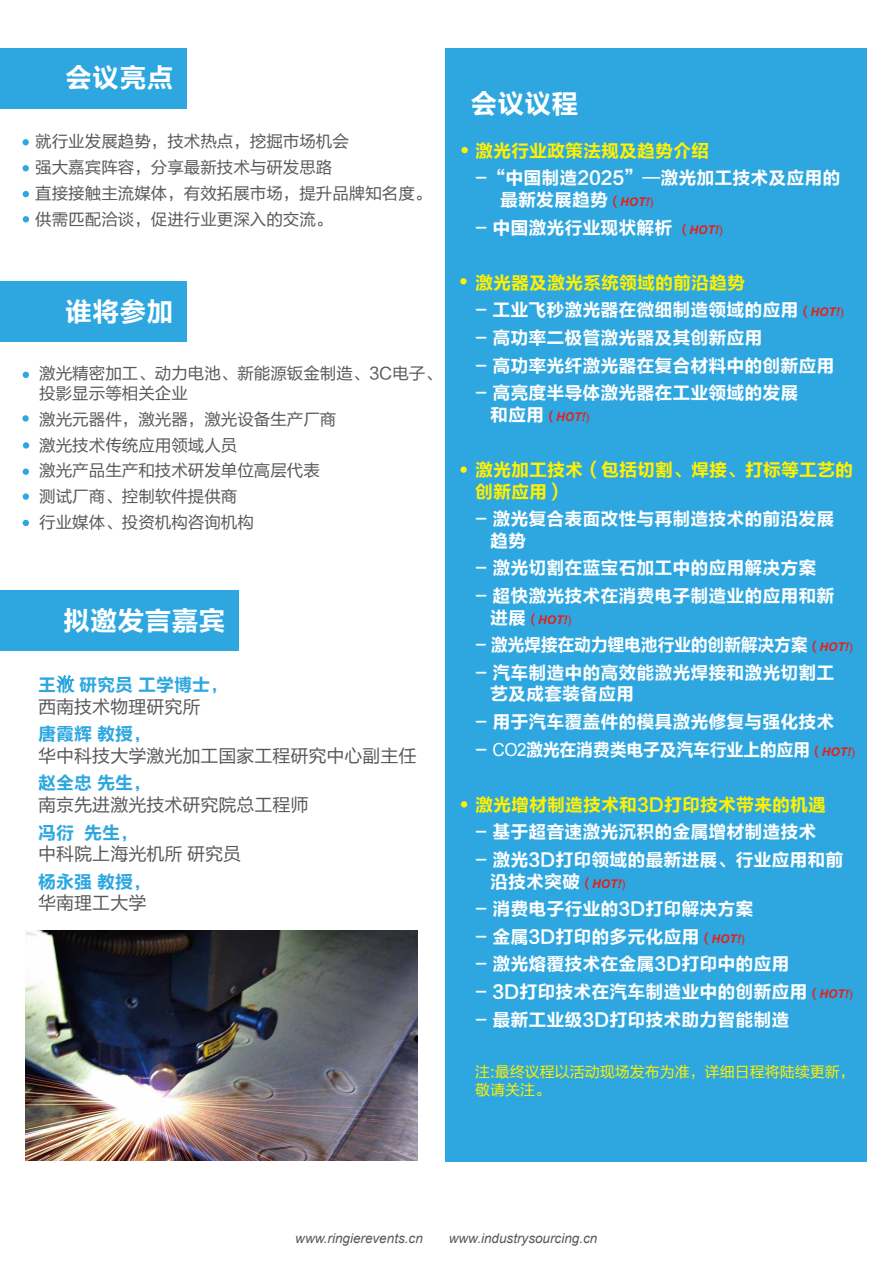
<style>
.page{position:relative;width:893px;height:1263px;background:#fff}
.page>*{position:absolute;margin:0;border:0;box-sizing:border-box;transform-origin:0 0}
.t1{font:27px "FZLTCHJW GB1 0";color:#fff}
.t2{font:18px/21.6px "FZLTCHJW GB1 0";color:#fff}
.t3{font:18px/21.6px "FZLTCHJW GB1 0";color:#fff100}
.t4{font:18px "FZLTHJW GB1 0";color:#595757}
.t5{font:18px "FZLTCHJW GB1 0";color:#2ea7e0}
.t6{font:18px "FZLTCHJW GB1 0";letter-spacing:-.025em;color:#fff}
.t7{font:18px "FZLTCHJW GB1 0";letter-spacing:-.025em;color:#fff;scale:.95 1}
.t8{font:16.5px/25.8px "FZLTHJW GB1 0";color:#595757}
.t9{font:15px/18px "FZLTHJW GB1 0";color:#fff100}
.t10{font:italic 13.5px "Arial";color:#595757}
.t11{font:italic 700 12px "Arial";color:#e71e19}
.s1{font-family:"Adobe Song Std";font-weight:300}
.s2{font-size:12px;color:#e71e19}
.s3{font-family:"Arial";font-weight:700;font-style:italic;font-size:12px;color:#e71e19}
.s4{font-family:"Arial";font-size:12px;color:#e71e19}
.s5{font-family:"FZLTCHJW GB1 0";font-weight:400;font-style:normal;font-size:18px;color:#fff}
.s6{font-family:"FZLTCHJW GB1 0";font-weight:400;font-style:normal}
.s7{font-weight:400;font-style:normal}
.s8{font-family:"Arial"}
</style>
<div class="page">
<div style="left:0;top:48px;width:187px;height:60px;background:#2ea7e0"></div>
<svg style="left:23px;top:139px;width:6px;height:6px"></svg>
<svg style="left:23px;top:165px;width:6px;height:6px"></svg>
<svg style="left:23px;top:191px;width:6px;height:6px"></svg>
<svg style="left:23px;top:216px;width:6px;height:6px"></svg>
<div style="left:0;top:282px;width:187px;height:60px;background:#2ea7e0"></div>
<svg style="left:23px;top:372px;width:6px;height:6px"></svg>
<svg style="left:22px;top:415px;width:7px;height:7px"></svg>
<div style="left:23px;top:442px;width:6px;height:7px;background:#2ea7e0;border-radius:50%"></div>
<div style="left:23px;top:468px;width:6px;height:7px;background:#2ea7e0;border-radius:50%"></div>
<div style="left:23px;top:493px;width:6px;height:7px;background:#2ea7e0;border-radius:50%"></div>
<svg style="left:23px;top:520px;width:6px;height:6px"></svg>
<div style="left:0;top:590px;width:239px;height:60px;background:#2ea7e0"></div>
<svg style="left:56px;top:674px;width:19px;height:19px"></svg>
<div style="left:445px;top:48px;width:421px;height:1113px;background:#2ea7e0"></div>
<div style="left:461px;top:147px;width:7px;height:6px;background:#fff100;border-radius:50%"></div>
<div style="left:460px;top:278px;width:7px;height:6px;background:#fff100;border-radius:50%"></div>
<svg style="left:461px;top:801px;width:6px;height:6px"></svg>
<div style="left:460px;top:466px;width:7px;height:7px;background:#fff100;border-radius:50%"></div>
<img style="left:25px;top:931px;width:392px;height:230px">
<h1 class="t1" style="left:65px;top:63px;width:110px">会议亮点</h1>
<p class="t8" style="left:35px;top:129px;width:398px">就行业发展趋势，技术热点，挖掘市场机会<br>强大嘉宾阵容，分享最新技术与研发思路<br>直接接触主流媒体，有效拓展市场，提升品牌知名度。供需匹配洽谈，促进行业更深入的交流。</p>
<h1 class="t1" style="left:65px;top:297px;width:110px">谁将参加</h1>
<p class="t8" style="left:39px;top:364px;width:404px;line-height:19.8px">激光精密加工、动力电池、新能源钣金制造、3C电子、投影显示等相关企业</p>
<p class="t8" style="left:39px;top:407px;width:298px">激光元器件，激光器，激光设备生产厂商激光技术传统应用领域人员<br>激光产品生产和技术研发单位高层代表测试厂商、控制软件提供商<br>行业媒体、投资机构咨询机构</p>
<h1 class="t1" style="left:63px;top:606px;width:163px">拟邀发言嘉宾</h1>
<p class="t5" style="left:38px;top:675px;width:191px">王<span class="s1">浟</span> 研究员 工学博士，</p>
<p class="t4" style="left:38px;top:696px;width:163px">西南技术物理研究所</p>
<p class="t5" style="left:38px;top:724px;width:114px">唐霞辉 教授，</p>
<p class="t4" style="left:38px;top:746px;width:380px">华中科技大学激光加工国家工程研究中心副主任</p>
<p class="t5" style="left:38px;top:773px;width:114px">赵全忠 先生，</p>
<p class="t4" style="left:38px;top:795px;width:271px">南京先进激光技术研究院总工程师</p>
<p class="t5" style="left:38px;top:822px;width:101px">冯衍 先生，</p>
<p class="t4" style="left:38px;top:844px;width:204px">中科院上海光机所 研究员</p>
<p class="t5" style="left:38px;top:872px;width:114px">杨永强 教授，</p>
<p class="t4" style="left:38px;top:893px;width:109px">华南理工大学</p>
<h1 class="t1" style="left:471px;top:89px;width:109px">会议议程</h1>
<p class="t3" style="left:475px;top:140px;width:235px">激光行业政策法规及趋势介绍</p>
<p class="t2" style="left:500px;top:168px;width:342px;text-indent:-25px">-“中国制造2025”—激光加工技术及应用的最新发展趋势<span class="s2">（</span><span class="s3">HOT!</span><span class="s4">)</span></p>
<p class="t2" style="left:475px;top:217px;width:249px">- 中国激光行业现状解析 <span class="s2">（</span><span class="s3">HOT!</span><span class="s4">)</span></p>
<p class="t3" style="left:475px;top:272px;width:271px">激光器及激光系统领域的前沿趋势</p>
<p class="t2" style="left:475px;top:300px;width:370px">- 工业飞秒激光器在微细制造领域的应用<span class="s2">（</span><span class="s3">HOT!</span><span class="s4">)</span></p>
<p class="t2" style="left:475px;top:327px;width:289px">- 高功率二极管激光器及其创新应用</p>
<p class="t2" style="left:475px;top:355px;width:361px">- 高功率光纤激光器在复合材料中的创新应用</p>
<p class="t2" style="left:475px;top:383px;width:325px">- 高亮度半导体激光器在工业领域的发展</p>
<p class="t11" style="left:490px;top:409px;width:101px"><span class="s5">和应用</span><span class="s6">（</span>HOT!<span class="s7">)</span></p>
<p class="t3" style="left:475px;top:459px;width:380px">激光加工技术（包括切割、焊接、打标等工艺的创新应用）</p>
<p class="t2" style="left:490px;top:509px;width:346px;text-indent:-15px">- 激光复合表面改性与再制造技术的前沿发展趋势</p>
<p class="t2" style="left:475px;top:558px;width:343px">- 激光切割在蓝宝石加工中的应用解决方案</p>
<p class="t2" style="left:475px;top:585px;width:361px">- 超快激光技术在消费电子制造业的应用和新</p>
<p class="t11" style="left:490px;top:611px;width:83px"><span class="s5">进展</span><span class="s6">（</span>HOT!<span class="s7">)</span></p>
<p class="t7" style="left:475px;top:635px;width:399px">- 激光焊接在动力锂电池行业的创新解决方案<span class="s2">（</span><span class="s3">HOT!</span><span class="s4">)</span></p>
<p class="t2" style="left:490px;top:662px;width:346px;text-indent:-15px">- 汽车制造中的高效能激光焊接和激光切割工艺及成套装备应用</p>
<p class="t2" style="left:475px;top:711px;width:361px">- 用于汽车覆盖件的模具激光修复与强化技术</p>
<p class="t6" style="left:475px;top:739px;width:381px">- <span class="s8">CO2</span>激光在消费类电子及汽车行业上的应用<span class="s2">（</span><span class="s3">HOT!</span><span class="s4">)</span></p>
<p class="t3" style="left:475px;top:794px;width:352px">激光增材制造技术和3D打印技术带来的机遇</p>
<p class="t2" style="left:475px;top:822px;width:343px">- 基于超音速激光沉积的金属增材制造技术</p>
<p class="t2" style="left:490px;top:849px;width:355px;text-indent:-15px">- 激光3D打印领域的最新进展、行业应用和前沿技术突破<span class="s2">（</span><span class="s3">HOT!</span><span class="s4">)</span></p>
<p class="t2" style="left:475px;top:899px;width:280px">- 消费电子行业的3D打印解决方案</p>
<p class="t2" style="left:475px;top:926px;width:271px">- 金属3D打印的多元化应用<span class="s2">（</span><span class="s3">HOT!</span><span class="s4">)</span></p>
<p class="t2" style="left:475px;top:954px;width:316px">- 激光熔覆技术在金属3D打印中的应用</p>
<p class="t2" style="left:475px;top:981px;width:379px">- 3D打印技术在汽车制造业中的创新应用<span class="s2">（</span><span class="s3">HOT!</span><span class="s4">)</span></p>
<p class="t2" style="left:475px;top:1009px;width:316px">- 最新工业级3D打印技术助力智能制造</p>
<p class="t9" style="left:475px;top:1063px;width:381px">注:最终议程以活动现场发布为准，详细日程将陆续更新，敬请关注。</p>
<p class="t10" style="left:295px;top:1229px;width:129px">www.ringierevents.cn</p>
<p class="t10" style="left:449px;top:1229px;width:150px">www.industrysourcing.cn</p>
</div>
